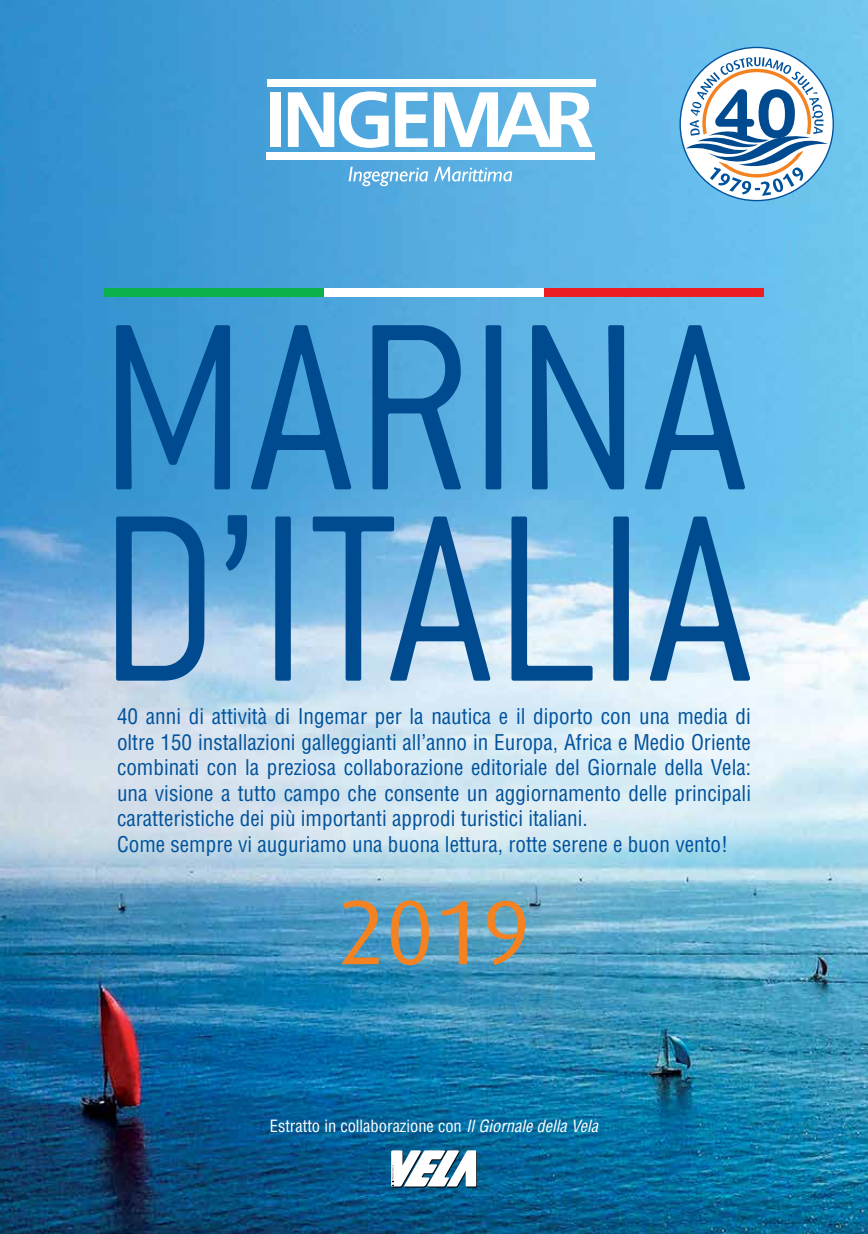
<style>
.page{position:relative;width:868px;height:1234px;background:#fff}
.page>*{position:absolute;margin:0;border:0;box-sizing:border-box;transform-origin:0 0}
.t1{font:300 260.85px/191.1px "Conduit ITC";letter-spacing:-.005em;color:#004a8f;scale:.89 1}
.t2{font:91.2px "Dax";color:#f58220}
.t3{font:condensed 21.15px/25.5px "Helvetica LT";color:#00529c}
.t4{font:condensed 16.5px "Helvetica LT";color:#fff}
.s1{font-style:italic}
</style>
<div class="page">
<img style="left:0;top:0;width:867px;height:1233px">
<svg style="left:391px;top:1149px;width:86px;height:38px"></svg>
<div style="left:104px;top:288px;width:220px;height:8px;background:#0db14b"></div>
<div style="left:544px;top:288px;width:219px;height:8px;background:#ed1d24"></div>
<div style="left:324px;top:288px;width:220px;height:8px;background:#fff"></div>
<svg style="left:679px;top:47px;width:154px;height:154px"></svg>
<div style="left:270px;top:92px;width:10px;height:55px;background:#fff"></div>
<svg style="left:288px;top:91px;width:100px;height:57px"></svg>
<svg style="left:395px;top:92px;width:32px;height:55px"></svg>
<svg style="left:434px;top:92px;width:158px;height:55px"></svg>
<div style="left:267px;top:79px;width:328px;height:7px;background:#fff"></div>
<div style="left:267px;top:153px;width:328px;height:7px;background:#fff"></div>
<svg style="left:348px;top:167px;width:80px;height:19px;background:#80bfe6"></svg>
<svg style="left:434px;top:167px;width:78px;height:14px"></svg>
<h1 class="t1" style="left:97px;top:312px;width:737px">MARINA<br>D’ITALIA</h1>
<p class="t3" style="left:117px;top:703px;width:635px">40 anni di attività di Ingemar per la nautica e il diporto con una media di oltre 150 installazioni galleggianti all’anno in Europa, Africa e Medio Oriente combinati con la preziosa collaborazione editoriale del Giornale della Vela: una visione a tutto campo che consente un aggiornamento delle principali caratteristiche dei più importanti approdi turistici italiani.<br>Come sempre vi auguriamo una buona lettura, rotte serene e buon vento!</p>
<h2 class="t2" style="left:337px;top:881px;width:194px">2019</h2>
<p class="t4" style="left:270px;top:1115px;width:330px">Estratto in collaborazione con <span class="s1">Il Giornale della Vela</span></p>
</div>
